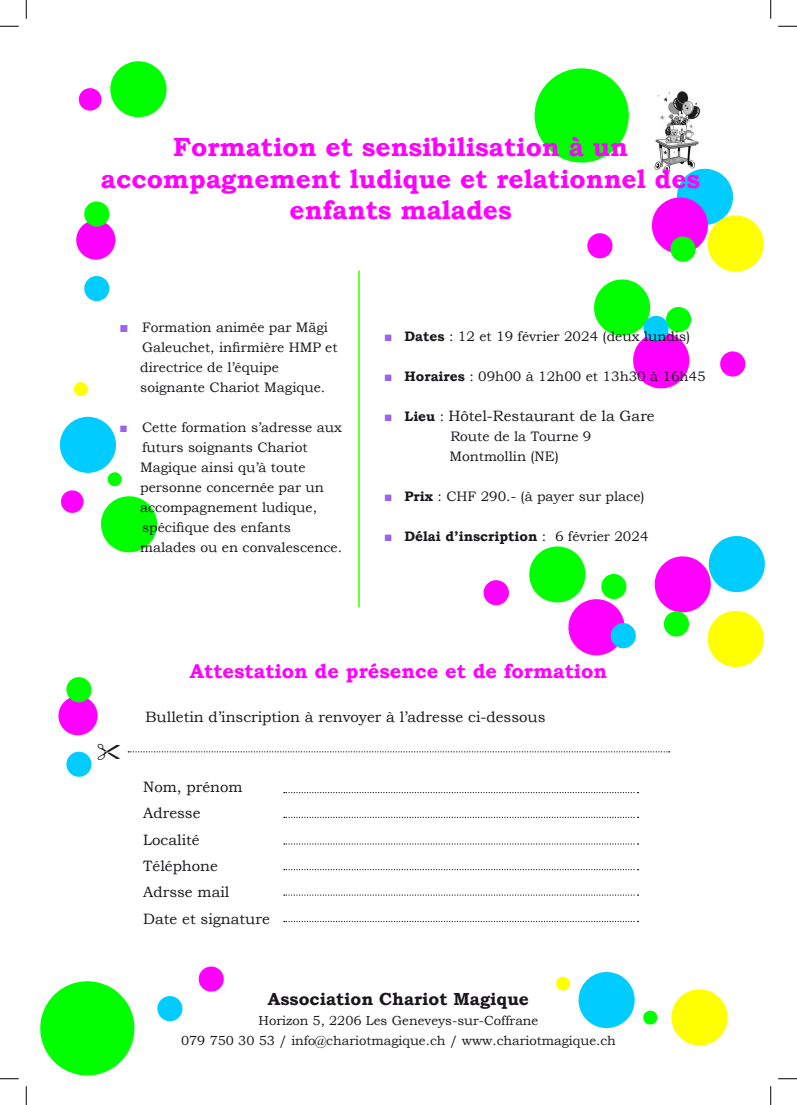
<style>
.page{position:relative;width:797px;height:1105px;background:#fff}
.page>*{position:absolute;margin:0;border:0;box-sizing:border-box;transform-origin:0 0}
.t1{font:700 26.25px "Bookman Old Style";color:#f0f}
.t2{font:700 20px "Bookman Old Style";color:#f0f}
.t3{font:700 17.5px "Bookman Old Style";color:#1a171c}
.t4{font:15px "Bookman Old Style";color:#1a171c}
.t5{font:13.75px/20px "Bookman Old Style";color:#1a171c}
.t6{font:700 13.75px "Bookman Old Style";color:#1a171c}
.t7{font:13.12px "Bookman Old Style";color:#1a171c}
.s1{font-family:"Arial";font-size:15px;color:#9a63ea}
.s2{color:#9a63ea}
.s3{font-weight:700}
.s4{font-size:13.75px;color:#9a63ea}
.s5{font-weight:700;font-size:13.75px}
.s6{font-size:13.75px}
.s7{font-weight:400;color:#9a63ea}
.s8{font-weight:400}
</style>
<div class="page">
<div style="left:110px;top:61px;width:56px;height:56px;background:#0f0;border-radius:50%"></div>
<div style="left:79px;top:88px;width:22px;height:23px;background:#f0f;border-radius:50%"></div>
<div style="left:76px;top:220px;width:39px;height:40px;background:#f0f;border-radius:50%"></div>
<svg style="left:83px;top:201px;width:28px;height:27px"></svg>
<svg style="left:84px;top:276px;width:26px;height:26px"></svg>
<img style="left:655px;top:91px;width:46px;height:74px">
<div style="left:534px;top:68px;width:94px;height:95px;background:#0f0;border-radius:50%"></div>
<svg style="left:73px;top:382px;width:15px;height:15px"></svg>
<div style="left:60px;top:417px;width:56px;height:56px;background:#0cf;border-radius:50%"></div>
<svg style="left:101px;top:472px;width:57px;height:81px"></svg>
<svg style="left:61px;top:490px;width:23px;height:23px"></svg>
<svg style="left:58px;top:677px;width:40px;height:59px"></svg>
<svg style="left:40px;top:981px;width:95px;height:95px"></svg>
<svg style="left:198px;top:966px;width:26px;height:26px"></svg>
<svg style="left:157px;top:996px;width:26px;height:26px"></svg>
<svg style="left:654px;top:536px;width:111px;height:131px"></svg>
<svg style="left:529px;top:546px;width:107px;height:110px"></svg>
<svg style="left:671px;top:989px;width:57px;height:57px"></svg>
<svg style="left:556px;top:972px;width:102px;height:57px"></svg>
<svg style="left:483px;top:580px;width:26px;height:26px"></svg>
<svg style="left:587px;top:165px;width:177px;height:224px"></svg>
<hr style="left:358px;top:271px;width:2px;height:336px;background:#6f3">
<svg style="left:128px;top:751px;width:541px;height:1px"></svg>
<svg style="left:284px;top:792px;width:354px;height:1px"></svg>
<svg style="left:284px;top:817px;width:354px;height:1px"></svg>
<svg style="left:284px;top:843px;width:354px;height:1px"></svg>
<svg style="left:284px;top:869px;width:354px;height:1px"></svg>
<svg style="left:284px;top:894px;width:354px;height:2px"></svg>
<svg style="left:284px;top:921px;width:354px;height:1px"></svg>
<svg style="left:0;top:25px;width:19px;height:2px"></svg>
<svg style="left:778px;top:25px;width:19px;height:2px"></svg>
<svg style="left:0;top:1078px;width:19px;height:1px"></svg>
<svg style="left:778px;top:1078px;width:19px;height:1px"></svg>
<svg style="left:25px;top:0;width:2px;height:19px"></svg>
<svg style="left:25px;top:1086px;width:2px;height:19px"></svg>
<svg style="left:770px;top:0;width:1px;height:19px"></svg>
<svg style="left:770px;top:1086px;width:1px;height:19px"></svg>
<svg style="left:66px;top:751px;width:26px;height:26px"></svg>
<p class="t1" style="left:173px;top:128px;width:456px">Formation et sensibilisation à un</p>
<p class="t1" style="left:101px;top:160px;width:601px">accompagnement ludique et relationnel des</p>
<p class="t1" style="left:289px;top:191px;width:224px">enfants malades</p>
<p class="t5" style="left:142px;top:317px;width:197px;text-indent:-22px"><span class="s1">■</span> Formation animée par Mägi<br>Galeuchet, infirmière HMP et</p>
<p class="t5" style="left:140px;top:357px;width:140px">directrice de l’équipe</p>
<p class="t5" style="left:140px;top:377px;width:187px">soignante Chariot Magique.</p>
<p class="t5" style="left:142px;top:417px;width:201px;text-indent:-22px"><span class="s2">■</span> Cette formation s’adresse aux futurs soignants Chariot</p>
<p class="t5" style="left:140px;top:457px;width:167px">Magique ainsi qu’à toute</p>
<p class="t5" style="left:140px;top:477px;width:185px">personne concernée par un</p>
<p class="t5" style="left:140px;top:497px;width:178px">accompagnement ludique, spécifique des enfants</p>
<p class="t5" style="left:140px;top:537px;width:203px">malades ou en convalescence.</p>
<p class="t5" style="left:384px;top:326px;width:307px"><span class="s2">■</span> <span class="s3">Dates</span> : 12 et 19 février 2024 (deux lundis)</p>
<p class="t5" style="left:384px;top:366px;width:323px"><span class="s2">■</span> <span class="s3">Horaires</span> : 09h00 à 12h00 et 13h30 à 16h45</p>
<p class="t4" style="left:384px;top:406px;width:272px"><span class="s4">■</span> <span class="s5">Lieu</span> <span class="s6">:</span> Hôtel-Restaurant de la Gare</p>
<p class="t5" style="left:449px;top:426px;width:144px">Route de la Tourne 9<br>Montmollin (NE)</p>
<p class="t5" style="left:384px;top:486px;width:262px"><span class="s2">■</span> <span class="s3">Prix</span> : CHF 290.- (à payer sur place)</p>
<p class="t6" style="left:384px;top:526px;width:266px"><span class="s7">■</span> Délai d’inscription <span class="s8">: 6 février 2024</span></p>
<p class="t2" style="left:190px;top:656px;width:419px">Attestation de présence et de formation</p>
<p class="t4" style="left:145px;top:707px;width:401px">Bulletin d’inscription à renvoyer à l’adresse ci-dessous</p>
<p class="t4" style="left:143px;top:777px;width:101px">Nom, prénom</p>
<p class="t4" style="left:143px;top:803px;width:59px">Adresse</p>
<p class="t4" style="left:143px;top:830px;width:58px">Localité</p>
<p class="t4" style="left:143px;top:856px;width:76px">Téléphone</p>
<p class="t4" style="left:143px;top:882px;width:88px">Adrsse mail</p>
<p class="t4" style="left:143px;top:909px;width:128px">Date et signature</p>
<p class="t3" style="left:268px;top:987px;width:263px">Association Chariot Magique</p>
<p class="t7" style="left:258px;top:1012px;width:281px">Horizon 5, 2206 Les Geneveys-sur-Coffrane</p>
<p class="t7" style="left:181px;top:1032px;width:436px">079 750 30 53 / info@chariotmagique.ch / www.chariotmagique.ch</p>
</div>
